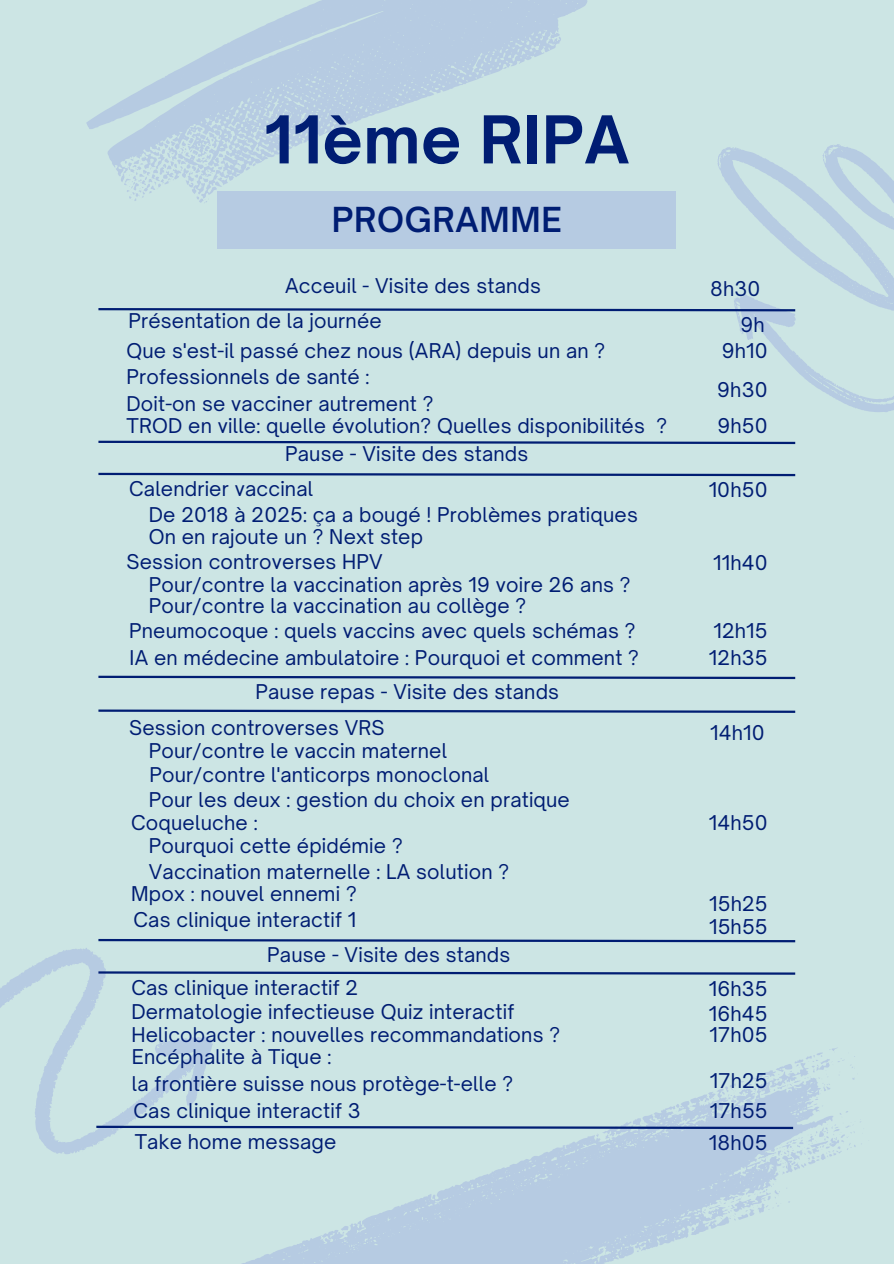
<style>
.page{position:relative;width:894px;height:1264px;background:#fff}
.page>*{position:absolute;margin:0;border:0;box-sizing:border-box;transform-origin:0 0}
.t1{font:700 63px "Open Sauce One";letter-spacing:.01em;color:#001d73}
.t2{font:600 33px "Open Sauce One";letter-spacing:.02em;color:#001d73}
.t3{font:19.5px "Open Sauce One";letter-spacing:.01em;color:#001d73}
</style>
<div class="page">
<div style="left:0;top:0;width:893px;height:1263px;background:#cce5e4"></div>
<svg style="left:0;top:948px;width:213px;height:206px"></svg>
<svg style="left:717px;top:144px;width:176px;height:268px"></svg>
<svg style="left:86px;top:0;width:590px;height:203px"></svg>
<svg style="left:246px;top:1048px;width:616px;height:215px"></svg>
<div style="left:217px;top:192px;width:459px;height:57px;background:#b6cbe2"></div>
<svg style="left:98px;top:938px;width:698px;height:5px"></svg>
<svg style="left:96px;top:970px;width:700px;height:5px"></svg>
<svg style="left:94px;top:1124px;width:701px;height:6px"></svg>
<svg style="left:98px;top:709px;width:698px;height:4px"></svg>
<svg style="left:98px;top:675px;width:698px;height:5px"></svg>
<svg style="left:98px;top:472px;width:698px;height:5px"></svg>
<svg style="left:98px;top:440px;width:698px;height:5px"></svg>
<svg style="left:98px;top:307px;width:699px;height:5px"></svg>
<p class="t1" style="left:264px;top:100px;width:366px">11ème RIPA</p>
<p class="t2" style="left:331px;top:199px;width:231px">PROGRAMME</p>
<h1 class="t3" style="left:285px;top:274px;width:257px">Acceuil - Visite des stands</h1>
<h2 class="t3" style="left:128px;top:308px;width:255px">Présentation de la journée</h2>
<p class="t3" style="left:740px;top:312px;width:26px">9h</p>
<p class="t3" style="left:126px;top:339px;width:480px">Que s'est-il passé chez nous (ARA) depuis un an ?</p>
<p class="t3" style="left:721px;top:339px;width:47px">9h10</p>
<p class="t3" style="left:126px;top:364px;width:244px">Professionnels de santé :</p>
<p class="t3" style="left:126px;top:391px;width:308px">Doit-on se vacciner autrement ?</p>
<p class="t3" style="left:710px;top:276px;width:52px">8h30</p>
<p class="t3" style="left:717px;top:378px;width:52px">9h30</p>
<p class="t3" style="left:717px;top:413px;width:52px">9h50</p>
<p class="t3" style="left:126px;top:413px;width:542px">TROD en ville: quelle évolution? Quelles disponibilités ?</p>
<p class="t3" style="left:285px;top:442px;width:244px">Pause - Visite des stands</p>
<p class="t3" style="left:129px;top:476px;width:185px">Calendrier vaccinal</p>
<p class="t3" style="left:708px;top:477px;width:60px">10h50</p>
<p class="t3" style="left:149px;top:524px;width:276px">On en rajoute un ? Next step</p>
<p class="t3" style="left:149px;top:503px;width:490px">De 2018 à 2025: ça a bougé ! Problèmes pratiques</p>
<p class="t3" style="left:126px;top:549px;width:258px">Session controverses HPV</p>
<p class="t3" style="left:149px;top:594px;width:379px">Pour/contre la vaccination au collège ?</p>
<p class="t3" style="left:149px;top:572px;width:483px">Pour/contre la vaccination après 19 voire 26 ans ?</p>
<p class="t3" style="left:129px;top:618px;width:507px">Pneumocoque : quels vaccins avec quels schémas ?</p>
<p class="t3" style="left:130px;top:645px;width:510px">IA en médecine ambulatoire : Pourquoi et comment ?</p>
<p class="t3" style="left:255px;top:679px;width:305px">Pause repas - Visite des stands</p>
<p class="t3" style="left:129px;top:715px;width:257px">Session controverses VRS</p>
<p class="t3" style="left:149px;top:738px;width:300px">Pour/contre le vaccin maternel</p>
<p class="t3" style="left:149px;top:763px;width:341px">Pour/contre l'anticorps monoclonal</p>
<p class="t3" style="left:149px;top:787px;width:422px">Pour les deux : gestion du choix en pratique</p>
<p class="t3" style="left:131px;top:810px;width:128px">Coqueluche :</p>
<p class="t3" style="left:149px;top:833px;width:255px">Pourquoi cette épidémie ?</p>
<p class="t3" style="left:149px;top:859px;width:362px">Vaccination maternelle : LA solution ?</p>
<p class="t3" style="left:712px;top:551px;width:56px">11h40</p>
<p class="t3" style="left:713px;top:618px;width:56px">12h15</p>
<p class="t3" style="left:708px;top:645px;width:60px">12h35</p>
<p class="t3" style="left:710px;top:720px;width:56px">14h10</p>
<p class="t3" style="left:708px;top:810px;width:60px">14h50</p>
<p class="t3" style="left:131px;top:881px;width:227px">Mpox : nouvel ennemi ?</p>
<p class="t3" style="left:709px;top:891px;width:60px">15h25</p>
<p class="t3" style="left:267px;top:942px;width:244px">Pause - Visite des stands</p>
<p class="t3" style="left:133px;top:907px;width:224px">Cas clinique interactif 1</p>
<p class="t3" style="left:708px;top:914px;width:60px">15h55</p>
<p class="t3" style="left:131px;top:975px;width:228px">Cas clinique interactif 2</p>
<p class="t3" style="left:708px;top:976px;width:60px">16h35</p>
<p class="t3" style="left:131px;top:999px;width:384px">Dermatologie infectieuse Quiz interactif</p>
<p class="t3" style="left:708px;top:1001px;width:60px">16h45</p>
<p class="t3" style="left:131px;top:1022px;width:430px">Helicobacter : nouvelles recommandations ?</p>
<p class="t3" style="left:132px;top:1044px;width:201px">Encéphalite à Tique :</p>
<p class="t3" style="left:132px;top:1071px;width:383px">la frontière suisse nous protège-t-elle ?</p>
<p class="t3" style="left:709px;top:1022px;width:59px">17h05</p>
<p class="t3" style="left:709px;top:1068px;width:59px">17h25</p>
<p class="t3" style="left:133px;top:1097px;width:228px">Cas clinique interactif 3</p>
<p class="t3" style="left:709px;top:1097px;width:59px">17h55</p>
<p class="t3" style="left:135px;top:1128px;width:203px">Take home message</p>
<p class="t3" style="left:708px;top:1130px;width:60px">18h05</p>
</div>
